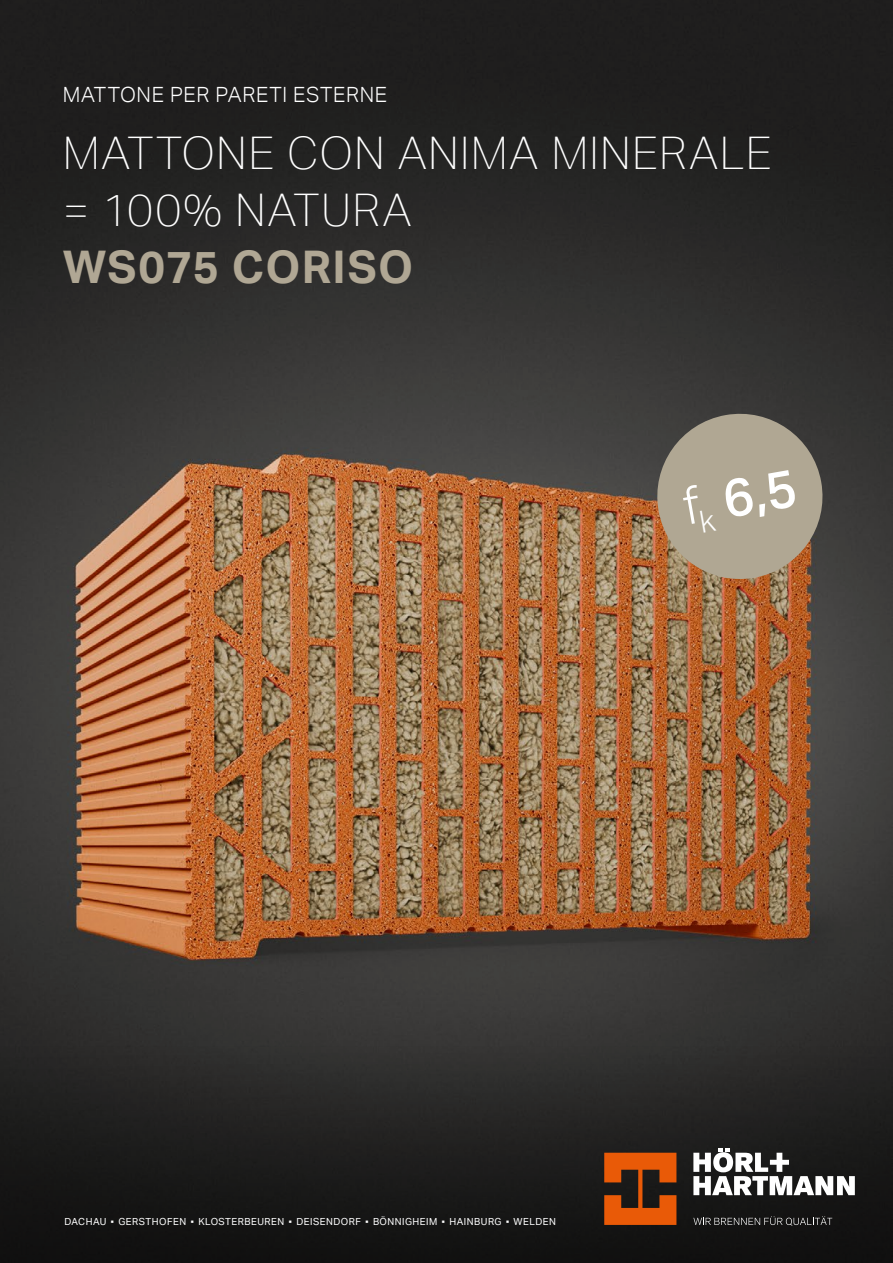
<style>
.page{position:relative;width:893px;height:1263px;background:#fff}
.page>*{position:absolute;margin:0;border:0;box-sizing:border-box;transform-origin:0 0}
.t1{font:500 52.5px "Aktiv Grotesk";color:#fff}
.t2{font:100 45px/57.3px "Aktiv Grotesk";letter-spacing:.03em;color:#fff}
.t3{font:700 45px "Aktiv Grotesk";letter-spacing:.03em;color:#b0a794}
.t4{font:300 21px "Aktiv Grotesk";letter-spacing:.03em;color:#fff}
.t5{font:9.75px "Aktiv Grotesk";letter-spacing:.05em;color:#fff}
.s1{font-weight:300}
</style>
<div class="page">
<img style="left:0;top:0;width:893px;height:1044px">
<svg style="left:651px;top:407px;width:178px;height:179px;background:#988a76"></svg>
<div style="left:0;top:1044px;width:893px;height:219px;background:linear-gradient(to bottom,#2f2e2d,#0e0d0d)"></div>
<svg style="left:693px;top:1148px;width:162px;height:47px"></svg>
<svg style="left:693px;top:1216px;width:139px;height:10px"></svg>
<svg style="left:604px;top:1153px;width:72px;height:72px;background:#a2430c"></svg>
<h3 class="t4" style="left:63px;top:82px;width:326px">MATTONE PER PARETI ESTERNE</h3>
<h2 class="t2" style="left:63px;top:124px;width:710px">MATTONE CON ANIMA MINERALE = 100% NATURA</h2>
<h2 class="t3" style="left:63px;top:241px;width:352px">WS075 CORISO</h2>
<h1 class="t1" style="left:678px;top:477px;width:116px;rotate:-10deg"><span class="s1">f</span><sub>k</sub> 6,5</h1>
<p class="t5" style="left:64px;top:1216px;width:493px">DACHAU <span class="s1">▪</span> GERSTHOFEN <span class="s1">▪</span> KLOSTERBEUREN <span class="s1">▪</span> DEISENDORF <span class="s1">▪</span> BÖNNIGHEIM <span class="s1">▪</span> HAINBURG <span class="s1">▪</span> WELDEN</p>
</div>
